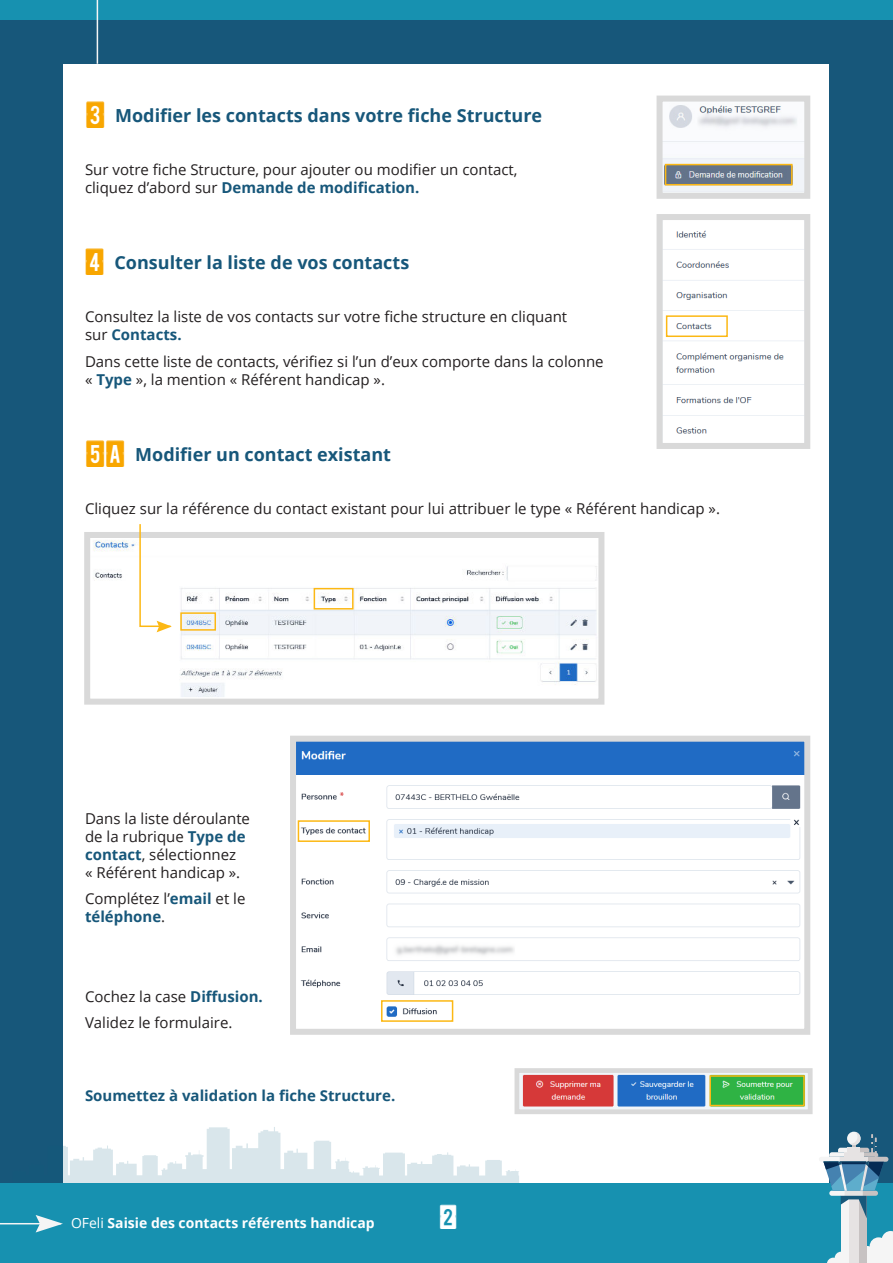
<style>
.page{position:relative;width:893px;height:1263px;background:#17577a}
.page>*{position:absolute;margin:0;border:0;box-sizing:border-box;transform-origin:0 0}
.t1{font:31.5px "calendarnotetfb";color:#fff}
.t2{font:700 18px "Open Sans";color:#17577a}
.t3{font:15px/18px "Open Sans";color:#231f20}
.t4{font:700 15px "Open Sans";color:#17577a}
.t5{font:700 13.95px "Open Sans";color:#fff}
.s1{font-family:"calendarnotetfb";font-weight:400;font-size:34.5px;color:#f8a600}
.s2{font-weight:700;color:#17577a}
.s3{font-weight:400}
</style>
<div class="page">
<div style="left:0;top:0;width:893px;height:20px;background:#1791b0"></div>
<div style="left:64px;top:64px;width:765px;height:1135px;background:#fff"></div>
<hr style="left:97px;top:0;width:1px;height:64px;background:#f5f5f5">
<svg style="left:13px;top:1127px;width:506px;height:57px"></svg>
<div style="left:0;top:1184px;width:893px;height:79px;background:#1791b0"></div>
<hr style="left:0;top:1223px;width:61px;height:1px;background:#f5f5f5">
<svg style="left:36px;top:1215px;width:27px;height:17px"></svg>
<svg style="left:827px;top:1231px;width:66px;height:32px"></svg>
<div style="left:848px;top:1196px;width:11px;height:67px;background:#e6e3e3"></div>
<div style="left:859px;top:1196px;width:8px;height:67px;background:#c7c2c2"></div>
<div style="left:841px;top:1196px;width:7px;height:67px;background:#f5f5f5"></div>
<svg style="left:819px;top:1132px;width:69px;height:86px"></svg>
<img style="left:664px;top:103px;width:139px;height:89px">
<div style="left:657px;top:96px;width:153px;height:103px;border:6px solid #d9d9d9"></div>
<img style="left:664px;top:230px;width:139px;height:204px">
<div style="left:657px;top:214px;width:153px;height:235px;border:6px solid #d9d9d9"></div>
<img style="left:520px;top:1074px;width:287px;height:34px">
<div style="left:514px;top:1068px;width:299px;height:46px;border:5px solid #d9d9d9"></div>
<div style="left:665px;top:164px;width:128px;height:21px;border:2px solid #fcb814"></div>
<div style="left:666px;top:315px;width:62px;height:22px;border:2px solid #fcb814"></div>
<img style="left:297px;top:743px;width:506px;height:279px">
<div style="left:290px;top:736px;width:520px;height:299px;border:6px solid #d9d9d9"></div>
<div style="left:298px;top:820px;width:72px;height:22px;border:2px solid #fcb814"></div>
<div style="left:381px;top:1000px;width:72px;height:22px;border:2px solid #fcb814"></div>
<div style="left:709px;top:1075px;width:96px;height:31px;border:2px solid #fcb814"></div>
<img style="left:93px;top:540px;width:504px;height:157px">
<div style="left:84px;top:532px;width:520px;height:173px;border:6px solid #d9d9d9"></div>
<div style="left:314px;top:588px;width:40px;height:21px;border:2px solid #fcb814"></div>
<div style="left:180px;top:612px;width:36px;height:19px;border:2px solid #fcb814"></div>
<svg style="left:139px;top:524px;width:33px;height:108px"></svg>
<p class="t2" style="left:85px;top:103px;width:459px"><span class="s1">3</span> Modifier les contacts dans votre fiche Structure</p>
<p class="t3" style="left:85px;top:160px;width:434px">Sur votre fiche Structure, pour ajouter ou modifier un contact, cliquez d’abord sur <span class="s2">Demande de modification.</span></p>
<p class="t2" style="left:85px;top:256px;width:326px"><span class="s1">4</span> Consulter la liste de vos contacts</p>
<p class="t3" style="left:85px;top:308px;width:484px">Consultez la liste de vos contacts sur votre fiche structure en cliquant sur <span class="s2">Contacts.</span></p>
<p class="t3" style="left:85px;top:352px;width:520px">Dans cette liste de contacts, vérifiez si l’un d’eux comporte dans la colonne « <span class="s2">Type</span> », la mention « Référent handicap ».</p>
<p class="t2" style="left:85px;top:442px;width:307px"><span class="s1">5a</span> Modifier un contact existant</p>
<p class="t3" style="left:85px;top:499px;width:636px">Cliquez sur la référence du contact existant pour lui attribuer le type « Référent handicap ».</p>
<p class="t3" style="left:85px;top:809px;width:166px">Dans la liste déroulante de la rubrique <span class="s2">Type de contact</span>, sélectionnez<br>« Référent handicap ».</p>
<p class="t3" style="left:85px;top:890px;width:162px">Complétez l’<span class="s2">email</span> et le <span class="s2">téléphone</span>.</p>
<p class="t3" style="left:85px;top:983px;width:179px;line-height:26.5px">Cochez la case <span class="s2">Diffusion.<br></span>Validez le formulaire.</p>
<p class="t4" style="left:85px;top:1084px;width:312px">Soumettez à validation la fiche Structure.</p>
<p class="t5" style="left:71px;top:1217px;width:305px"><span class="s3">OFeli</span> Saisie des contacts référents handicap</p>
<h1 class="t1" style="left:438px;top:1200px;width:22px">2</h1>
</div>
